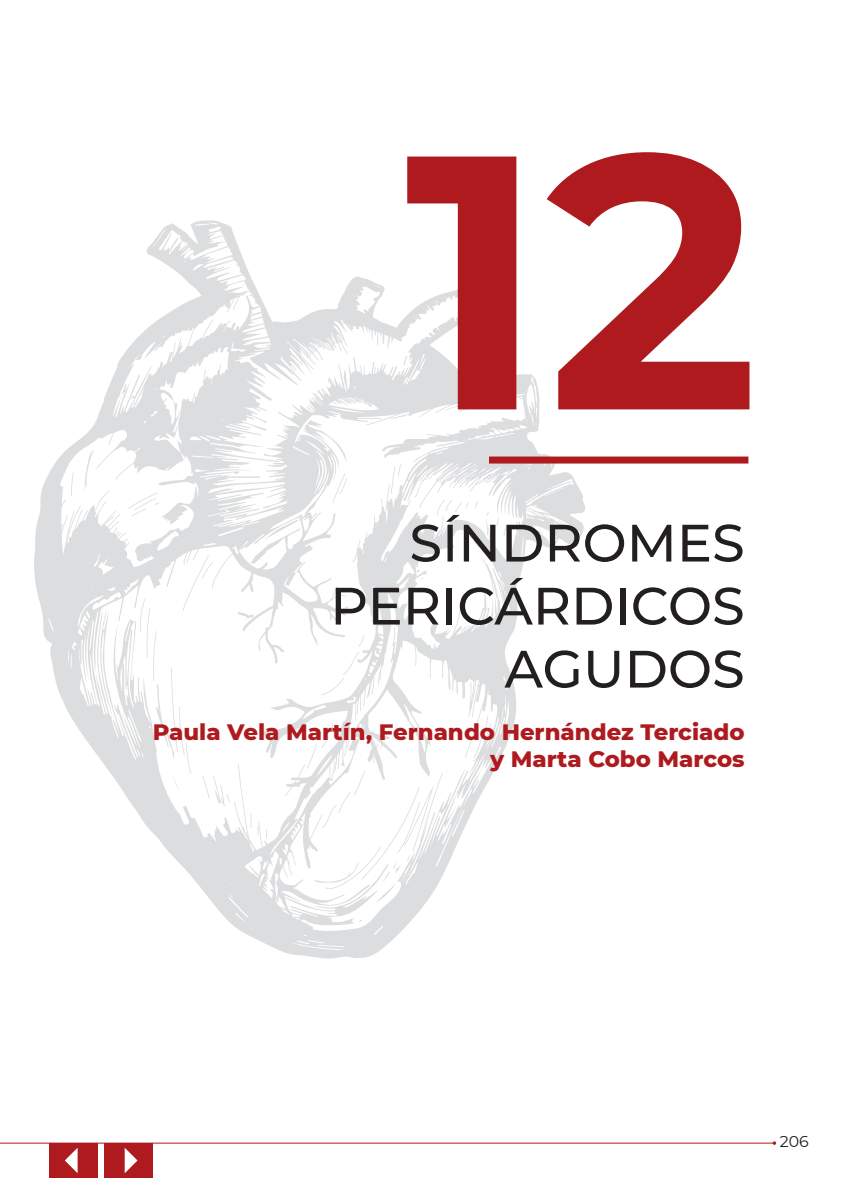
<style>
.page{position:relative;width:844px;height:1191px;background:#fff}
.page>*{position:absolute;margin:0;border:0;box-sizing:border-box;transform-origin:0 0}
.t1{font:700 361.2px "Montserrat";color:#ae1a1e}
.t2{font:500 52.5px/63px "Montserrat";color:#231f20;text-align:right}
.t3{font:800 22.75px/27.3px "Montserrat";color:#ae1a1e;text-align:right}
.t4{font:15.75px "Montserrat";color:#231f20}
</style>
<div class="page">
<hr style="left:0;top:1142px;width:774px;height:1px;background:#ae1a1e">
<div style="left:50px;top:1143px;width:48px;height:34px;background:#ae1a1e"></div>
<svg style="left:65px;top:1147px;width:13px;height:26px"></svg>
<div style="left:104px;top:1143px;width:49px;height:34px;background:#ae1a1e"></div>
<svg style="left:125px;top:1148px;width:12px;height:25px"></svg>
<svg style="left:34px;top:220px;width:552px;height:739px"></svg>
<svg style="left:237px;top:611px;width:17px;height:7px"></svg>
<div style="left:489px;top:456px;width:259px;height:7px;background:#ae1a1e"></div>
<h1 class="t1" style="left:404px;top:21px;width:356px">12</h1>
<h2 class="t2" style="left:330px;top:509px;width:416px">SÍNDROMES<br>PERICÁRDICOS<br>AGUDOS</h2>
<p class="t3" style="left:153px;top:717px;width:593px">Paula Vela Martín, Fernando Hernández Terciado y Marta Cobo Marcos</p>
<p class="t4" style="left:779px;top:1130px;width:30px">206</p>
</div>
